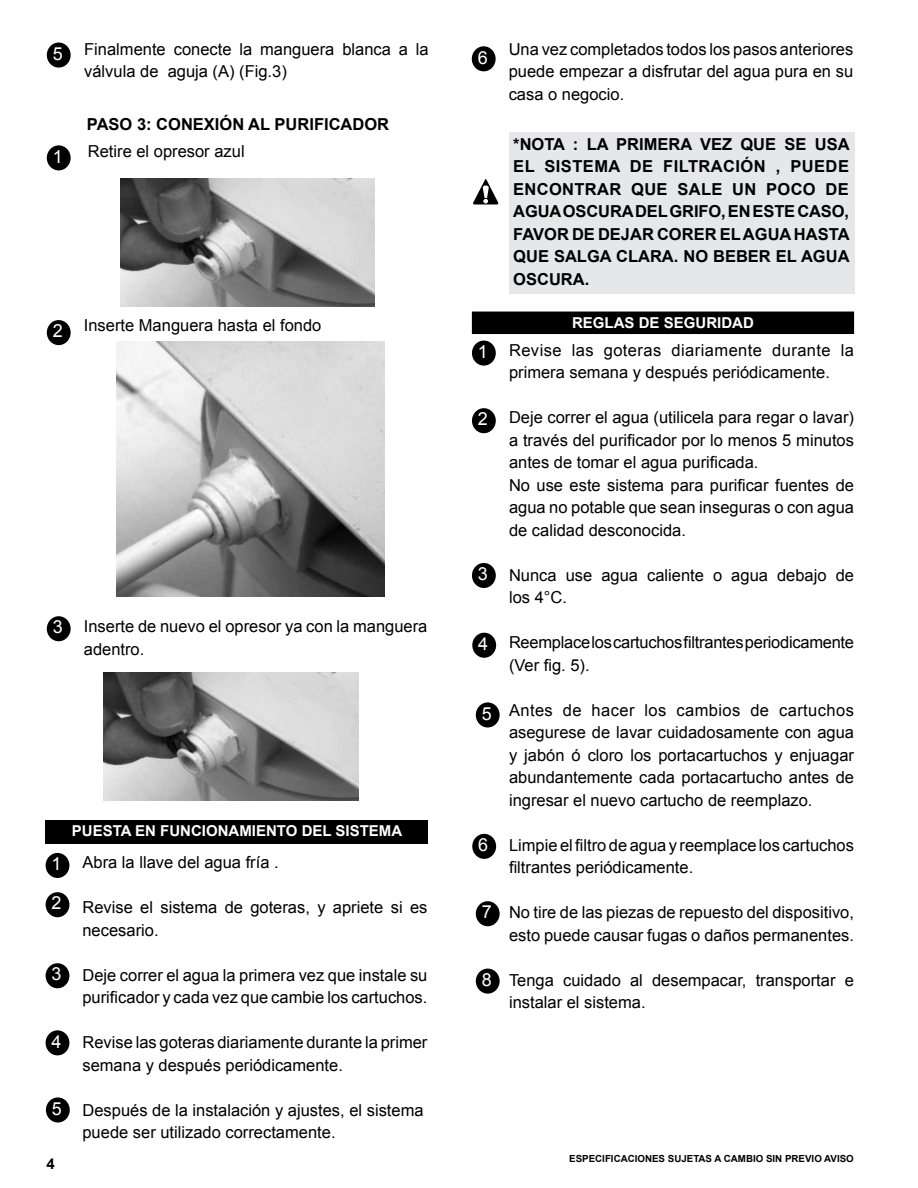
<style>
.page{position:relative;width:918px;height:1188px;background:#fff}
.page>*{position:absolute;margin:0;border:0;box-sizing:border-box;transform-origin:0 0}
.t1{font:18px "Arial";color:#fff}
.t2{font:16.5px/22.5px "Arial";color:#000}
.t3{font:700 16.5px "Arial";color:#000}
.t4{font:700 15px "Arial";color:#fff}
.t5{font:700 15px "Arial";color:#000}
.t6{font:700 9.75px "Arial";color:#000}
.s1{font-size:18px;color:#fff}
</style>
<div class="page">
<div style="left:472px;top:312px;width:382px;height:22px;background:#000"></div>
<div style="left:46px;top:821px;width:382px;height:23px;background:#000"></div>
<div style="left:46px;top:892px;width:23px;height:25px;background:#000;border-radius:50%"></div>
<div style="left:46px;top:853px;width:23px;height:25px;background:#000;border-radius:50%"></div>
<div style="left:46px;top:963px;width:23px;height:25px;background:#000;border-radius:50%"></div>
<div style="left:46px;top:1030px;width:23px;height:25px;background:#000;border-radius:50%"></div>
<div style="left:509px;top:132px;width:345px;height:161px;background:#e6e7e8"></div>
<svg style="left:473px;top:179px;width:26px;height:26px"></svg>
<div style="left:472px;top:46px;width:24px;height:25px;background:#000;border-radius:50%"></div>
<div style="left:46px;top:1097px;width:24px;height:26px;background:#000;border-radius:50%"></div>
<div style="left:472px;top:408px;width:24px;height:25px;background:#000;border-radius:50%"></div>
<div style="left:472px;top:341px;width:24px;height:25px;background:#000;border-radius:50%"></div>
<div style="left:472px;top:563px;width:24px;height:25px;background:#000;border-radius:50%"></div>
<div style="left:472px;top:633px;width:24px;height:25px;background:#000;border-radius:50%"></div>
<div style="left:47px;top:616px;width:24px;height:25px;background:#000;border-radius:50%"></div>
<img style="left:103px;top:673px;width:255px;height:127px">
<div style="left:47px;top:145px;width:24px;height:25px;background:#000;border-radius:50%"></div>
<img style="left:120px;top:179px;width:255px;height:127px">
<div style="left:47px;top:320px;width:24px;height:25px;background:#000;border-radius:50%"></div>
<img style="left:117px;top:341px;width:267px;height:255px">
<div style="left:47px;top:43px;width:24px;height:25px;background:#000;border-radius:50%"></div>
<div style="left:476px;top:702px;width:24px;height:26px;background:#000;border-radius:50%"></div>
<div style="left:472px;top:834px;width:24px;height:25px;background:#000;border-radius:50%"></div>
<div style="left:476px;top:901px;width:24px;height:25px;background:#000;border-radius:50%"></div>
<div style="left:476px;top:969px;width:24px;height:25px;background:#000;border-radius:50%"></div>
<p class="t1" style="left:53px;top:42px;width:12px">5</p>
<p class="t2" style="left:509px;top:38px;width:346px;text-align:justify">Una vez completados todos los pasos anteriores puede empezar a disfrutar del agua pura en su casa o negocio.</p>
<p class="t2" style="left:84px;top:38px;width:346px">Finalmente conecte la manguera blanca a la válvula de aguja (A) (Fig.3)</p>
<p class="t1" style="left:478px;top:45px;width:12px">6</p>
<p class="t1" style="left:53px;top:145px;width:12px">1</p>
<p class="t3" style="left:87px;top:113px;width:23px">PASO</p>
<p class="t3" style="left:137px;top:113px;width:43px">3: CONEXIÓN</p>
<p class="t3" style="left:248px;top:113px;width:38px">AL PURIFICADOR</p>
<p class="t2" style="left:88px;top:141px;width:158px">Retire el opresor azul</p>
<p class="t2" style="left:53px;top:314px;width:270px"><span class="s1">2</span> Inserte Manguera hasta el fondo</p>
<p class="t2" style="left:84px;top:615px;width:345px;text-indent:-31px"><span class="s1">3</span> Inserte de nuevo el opresor ya con la manguera adentro.</p>
<p class="t1" style="left:52px;top:852px;width:12px">1</p>
<p class="t1" style="left:52px;top:891px;width:12px">2</p>
<p class="t1" style="left:52px;top:962px;width:12px">3</p>
<p class="t1" style="left:52px;top:1029px;width:12px">4</p>
<p class="t1" style="left:52px;top:1097px;width:12px">5</p>
<p class="t5" style="left:46px;top:1154px;width:10px">4</p>
<p class="t4" style="left:72px;top:821px;width:332px">PUESTA EN FUNCIONAMIENTO DEL SISTEMA</p>
<p class="t2" style="left:82px;top:851px;width:198px">Abra la llave del agua fría .</p>
<p class="t2" style="left:82px;top:896px;width:346px">Revise el sistema de goteras, y apriete si es necesario.</p>
<p class="t2" style="left:82px;top:964px;width:346px">Deje correr el agua la primera vez que instale su purificador y cada vez que cambie los cartuchos.</p>
<p class="t2" style="left:82px;top:1031px;width:346px">Revise las goteras diariamente durante la primer semana y después periódicamente.</p>
<p class="t2" style="left:82px;top:1099px;width:343px">Después de la instalación y ajustes, el sistema puede ser utilizado correctamente.</p>
<p class="t1" style="left:478px;top:340px;width:12px">1</p>
<p class="t1" style="left:478px;top:407px;width:12px">2</p>
<p class="t1" style="left:478px;top:562px;width:12px">3</p>
<p class="t1" style="left:478px;top:632px;width:12px">4</p>
<p class="t1" style="left:482px;top:702px;width:12px">5</p>
<p class="t1" style="left:478px;top:833px;width:12px">6</p>
<p class="t1" style="left:482px;top:900px;width:12px">7</p>
<p class="t1" style="left:482px;top:968px;width:12px">8</p>
<p class="t3" style="left:513px;top:133px;width:31px">*NOTA</p>
<p class="t3" style="left:573px;top:133px;width:56px">: LA PRIMERA</p>
<p class="t3" style="left:700px;top:133px;width:53px">VE Z QUE</p>
<p class="t3" style="left:784px;top:133px;width:43px">SE USA</p>
<p class="t3" style="left:513px;top:156px;width:11px">EL</p>
<p class="t3" style="left:545px;top:156px;width:12px">SISTEMA</p>
<p class="t3" style="left:630px;top:156px;width:12px">DE</p>
<p class="t3" style="left:663px;top:156px;width:12px">FILTRACIÓN</p>
<p class="t3" style="left:776px;top:156px;width:27px">, PUEDE</p>
<p class="t3" style="left:513px;top:178px;width:13px">ENCONTRAR</p>
<p class="t3" style="left:631px;top:178px;width:13px">QUE</p>
<p class="t3" style="left:677px;top:178px;width:12px">SALE</p>
<p class="t3" style="left:732px;top:178px;width:12px">UN</p>
<p class="t3" style="left:766px;top:178px;width:13px">POCO</p>
<p class="t3" style="left:826px;top:178px;width:12px">DE</p>
<p class="t3" style="left:513px;top:201px;width:14px">AGUA</p>
<p class="t3" style="left:563px;top:201px;width:13px">OSCURA</p>
<p class="t3" style="left:635px;top:201px;width:12px">DEL</p>
<p class="t3" style="left:670px;top:201px;width:12px">GRIFO</p>
<p class="t3" style="left:721px;top:201px;width:43px">, EN ESTE</p>
<p class="t3" style="left:797px;top:201px;width:13px">CASO</p>
<p class="t3" style="left:844px;top:201px;width:6px">,</p>
<p class="t3" style="left:513px;top:223px;width:12px">FAVOR</p>
<p class="t3" style="left:572px;top:223px;width:38px">DE DEJAR</p>
<p class="t3" style="left:657px;top:223px;width:13px">CORER</p>
<p class="t3" style="left:720px;top:223px;width:37px">EL AGUA</p>
<p class="t3" style="left:794px;top:223px;width:24px">HASTA</p>
<p class="t3" style="left:513px;top:246px;width:13px">QUE</p>
<p class="t3" style="left:554px;top:246px;width:13px">SALGA</p>
<p class="t3" style="left:616px;top:246px;width:13px">CLARA</p>
<p class="t3" style="left:674px;top:246px;width:52px">. NO BEBER</p>
<p class="t3" style="left:776px;top:246px;width:39px">EL AGUA</p>
<p class="t3" style="left:513px;top:268px;width:13px">OSCURA</p>
<p class="t3" style="left:585px;top:268px;width:6px">.</p>
<p class="t4" style="left:572px;top:313px;width:183px">REGLAS DE SEGURIDAD</p>
<p class="t2" style="left:509px;top:339px;width:347px">Revise las goteras diariamente durante la primera semana y después periódicamente.</p>
<p class="t2" style="left:509px;top:407px;width:347px">Deje correr el agua (utilicela para regar o lavar) a través del purificador por lo menos 5 minutos antes de tomar el agua purificada.<br>No use este sistema para purificar fuentes de agua no potable que sean inseguras o con agua de calidad desconocida.</p>
<p class="t2" style="left:509px;top:564px;width:347px">Nunca use agua caliente o agua debajo de los 4°C.</p>
<p class="t2" style="left:509px;top:632px;width:347px">Reemplace los cartuchos filtrantes periodicamente (Ver fig. 5).</p>
<p class="t2" style="left:509px;top:699px;width:347px;text-align:justify">Antes de hacer los cambios de cartuchos asegurese de lavar cuidadosamente con agua y jabón ó cloro los portacartuchos y enjuagar abundantemente cada portacartucho antes de ingresar el nuevo cartucho de reemplazo.</p>
<p class="t2" style="left:509px;top:834px;width:347px">Limpie el filtro de agua y reemplace los cartuchos filtrantes periódicamente.</p>
<p class="t2" style="left:509px;top:902px;width:347px">No tire de las piezas de repuesto del dispositivo, esto puede causar fugas o daños permanentes.</p>
<p class="t2" style="left:509px;top:969px;width:346px">Tenga cuidado al desempacar, transportar e instalar el sistema.</p>
<p class="t6" style="left:569px;top:1152px;width:286px">ESPECIFICACIONES SUJETAS A CAMBIO SIN PREVIO AVISO</p>
</div>
